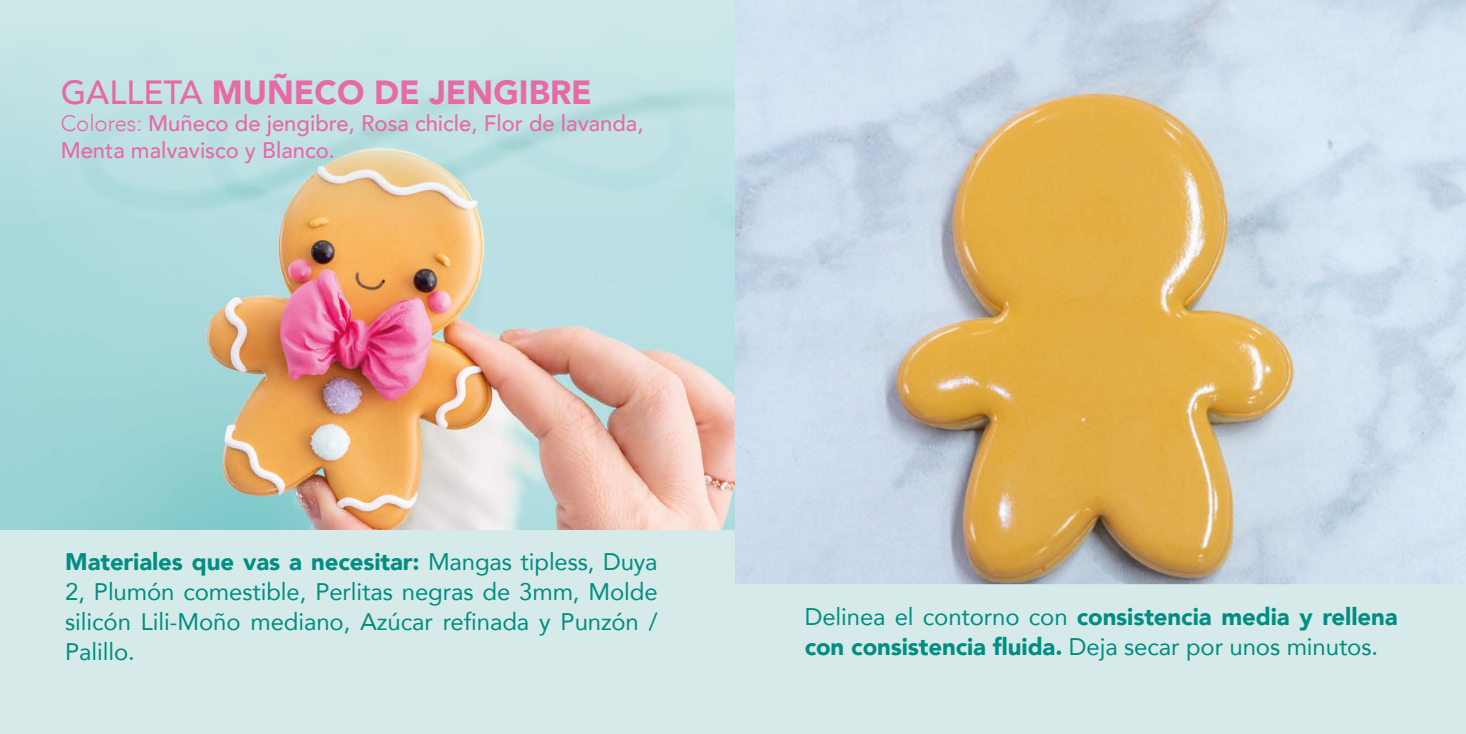
<style>
.page{position:relative;width:1466px;height:734px;background:#fff}
.page>*{position:absolute;margin:0;border:0;box-sizing:border-box;transform-origin:0 0}
.t1{font:900 33.52px "Avenir";color:#e76aa4}
.t2{font:23.85px/29.9px "Avenir";letter-spacing:-.005em;color:#008d82;text-align:justify}
.t3{font:900 23.85px/29.9px "Avenir";letter-spacing:-.005em;color:#008d82}
.t4{font:500 22.5px/27px "Avenir";color:#e76aa4}
.s1{font-weight:500}
.s2{font-weight:300}
.s3{font-weight:900}
.s4{font-weight:400}
</style>
<div class="page">
<img style="left:0;top:233px;width:735px;height:297px">
<div style="left:0;top:530px;width:735px;height:203px;background:#d6ebe9"></div>
<svg style="left:0;top:0;width:735px;height:233px;background:#c3e0dd"></svg>
<img style="left:736px;top:0;width:730px;height:584px">
<div style="left:736px;top:584px;width:730px;height:149px;background:#d6ebe9"></div>
<h1 class="t1" style="left:61px;top:63px;width:533px"><span class="s1">GALLETA</span> MUÑECO DE JENGIBRE</h1>
<p class="t4" style="left:61px;top:108px;width:584px"><span class="s2">Colores:</span> Muñeco de jengibre, Rosa chicle, Flor de lavanda,<br>Menta malvavisco y Blanco.</p>
<p class="t2" style="left:65px;top:546px;width:594px"><span class="s3">Materiales que vas a necesitar:</span> Mangas tipless, Duya 2, Plumón comestible, Perlitas negras de 3mm, Molde silicón Lili-Moño mediano, Azúcar refinada y Punzón / Palillo.</p>
<p class="t3" style="left:805px;top:601px;width:594px"><span class="s4">Delinea el contorno con</span> consistencia media y rellena con consistencia fluida. <span class="s4">Deja secar por unos minutos.</span></p>
</div>
